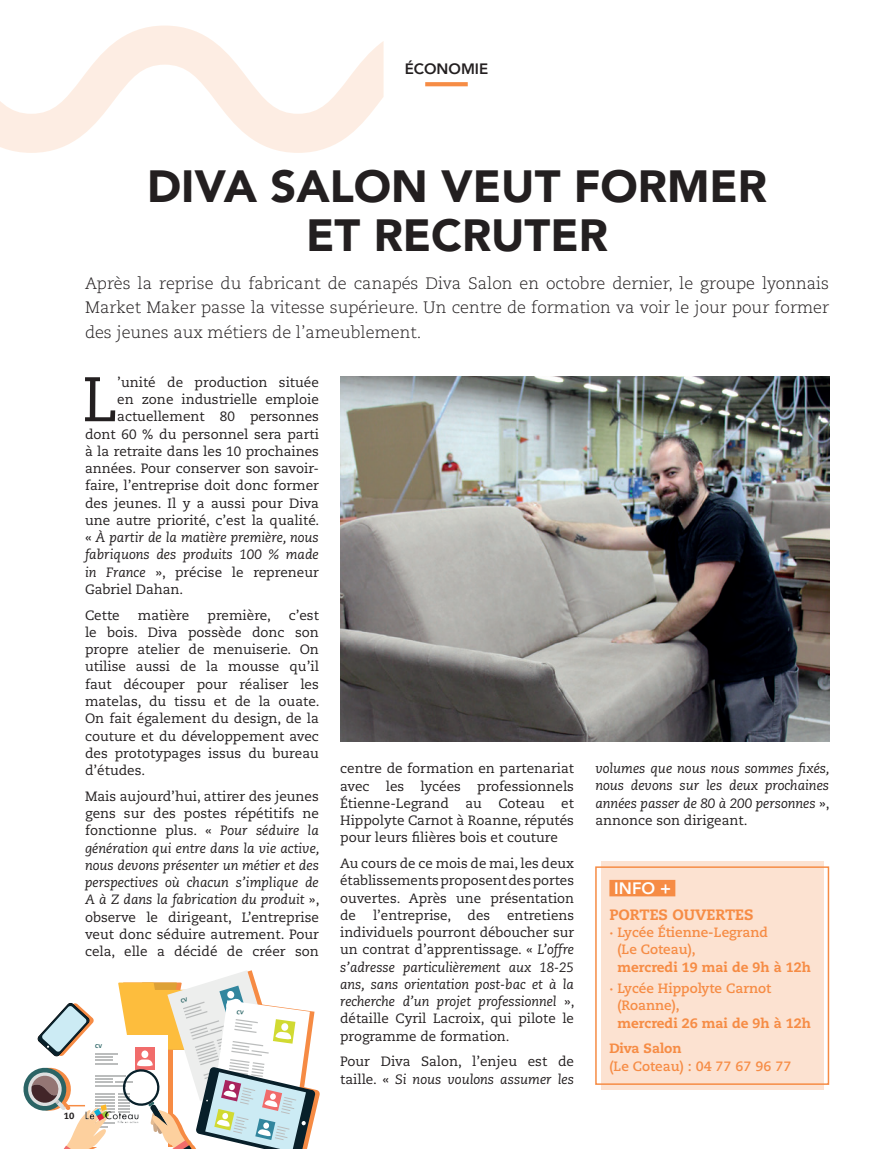
<style>
.page{position:relative;width:893px;height:1149px;background:#fff}
.page>*{position:absolute;margin:0;border:0;box-sizing:border-box;transform-origin:0 0}
.t1{font:62.85px "Caecilia LT Std";color:#231f20}
.t2{font:900 45px/48px "Avenir";color:#231f20;text-align:center}
.t3{font:300 16.5px/24px "Caecilia LT Std";color:#231f20;text-align:justify}
.t4{font:800 16.5px "Avenir";color:#fff}
.t5{font:800 15px "Caecilia LT Std";color:#f68c45}
.t6{font:800 15px "Avenir";color:#231f20}
.t7{font:13.5px/17.2px "Caecilia LT Std";color:#231f20;text-align:justify}
.t8{font:italic 13.5px/17.2px "Caecilia LT Std";color:#231f20;text-align:justify}
.t9{font:800 13.5px/21.5px "Caecilia LT Std";color:#f68c45}
.t10{font:700 13.5px/17.2px "Caecilia LT Std";color:#f68c45}
.t11{font:800 9px "Caecilia LT Std";color:#231f20}
.t12{font:700 6.15px "Calibri";color:#2b6566}
.s1{font-style:normal}
.s2{font-style:italic}
.s3{font-weight:800}
.s4{font-weight:700}
</style>
<div class="page">
<svg style="left:0;top:26px;width:384px;height:127px"></svg>
<svg style="left:425px;top:82px;width:43px;height:4px"></svg>
<img style="left:340px;top:376px;width:489px;height:365px">
<div style="left:601px;top:860px;width:223px;height:228px;background:#fce2d1"></div>
<div style="left:609px;top:879px;width:66px;height:17px;background:#f68c45"></div>
<div style="left:595px;top:866px;width:234px;height:218px;border:2px solid #f68c45"></div>
<svg style="left:23px;top:970px;width:297px;height:178px"></svg>
<p class="t6" style="left:405px;top:58px;width:85px">ÉCONOMIE</p>
<h2 class="t2" style="left:147px;top:161px;width:621px">DIVA SALON VEUT FORMER<br>ET RECRUTER</h2>
<p class="t3" style="left:85px;top:272px;width:746px">Après la reprise du fabricant de canapés Diva Salon en octobre dernier, le groupe lyonnais Market Maker passe la vitesse supérieure. Un centre de formation va voir le jour pour former des jeunes aux métiers de l’ameublement.</p>
<h1 class="t1" style="left:82px;top:363px;width:36px">L</h1>
<p class="t7" style="left:117px;top:373px;width:203px">’unité de production située</p>
<p class="t7" style="left:117px;top:391px;width:203px">en zone industrielle emploie</p>
<p class="t7" style="left:117px;top:408px;width:203px">actuellement 80 personnes</p>
<p class="t7" style="left:85px;top:425px;width:235px">dont 60 % du personnel sera parti</p>
<p class="t7" style="left:85px;top:442px;width:235px">à la retraite dans les 10 prochaines</p>
<p class="t7" style="left:85px;top:460px;width:235px">années. Pour conserver son savoir-</p>
<p class="t7" style="left:85px;top:477px;width:235px">faire, l’entreprise doit donc former</p>
<p class="t7" style="left:85px;top:494px;width:235px">des jeunes. Il y a aussi pour Diva</p>
<p class="t7" style="left:85px;top:511px;width:236px">une autre priorité, c’est la qualité.</p>
<p class="t8" style="left:85px;top:529px;width:235px"><span class="s1">«</span> À partir de la matière première, nous</p>
<p class="t8" style="left:85px;top:546px;width:235px">fabriquons des produits 100 % made</p>
<p class="t7" style="left:85px;top:563px;width:235px"><span class="s2">in France</span> », précise le repreneur</p>
<p class="t7" style="left:85px;top:580px;width:100px">Gabriel Dahan.</p>
<p class="t7" style="left:85px;top:606px;width:36px">Cette</p>
<p class="t7" style="left:138px;top:606px;width:53px">matière</p>
<p class="t7" style="left:208px;top:606px;width:65px">première,</p>
<p class="t7" style="left:85px;top:606px;width:236px;text-indent:204px">c’est le bois. Diva possède donc son propre atelier de menuiserie. On utilise aussi de la mousse qu’il faut découper pour réaliser les matelas, du tissu et de la ouate.<br>On fait également du design, de la couture et du développement avec des prototypages issus du bureau d’études.</p>
<p class="t7" style="left:85px;top:787px;width:236px">Mais aujourd’hui, attirer des jeunes gens sur des postes répétitifs ne fonctionne plus. « <span class="s2">Pour séduire la génération qui entre dans la vie active, nous devons présenter un métier et des perspectives où chacun s’implique de A à Z dans la fabrication du produit</span> », observe le dirigeant, L’entreprise veut donc séduire autrement. Pour cela, elle a décidé de créer son</p>
<p class="t8" style="left:595px;top:760px;width:236px">volumes que nous nous sommes fixés, nous devons sur les deux prochaines années passer de 80 à 200 personnes <span class="s1">», annonce son dirigeant.</span></p>
<p class="t7" style="left:340px;top:760px;width:235px">centre de formation en partenariat avec les lycées professionnels Étienne-Legrand au Coteau et Hippolyte Carnot à Roanne, réputés pour leurs filières bois et couture</p>
<p class="t7" style="left:340px;top:854px;width:235px">Au cours de ce mois de mai, les deux établissements proposent des portes ouvertes. Après une présentation de</p>
<p class="t4" style="left:614px;top:875px;width:58px">INFO +</p>
<p class="t5" style="left:609px;top:904px;width:146px">PORTES OUVERTES</p>
<p class="t10" style="left:617px;top:923px;width:152px;text-indent:-8px"><span class="s3">∙</span> Lycée Étienne-Legrand (Le Coteau),</p>
<p class="t9" style="left:609px;top:955px;width:203px;text-indent:8px">mercredi 19 mai de 9h à 12h ∙ <span class="s4">Lycée Hippolyte Carnot</span></p>
<p class="t10" style="left:617px;top:996px;width:64px">(Roanne),</p>
<p class="t9" style="left:609px;top:1009px;width:203px;line-height:25.8px;text-indent:8px">mercredi 26 mai de 9h à 12h<br>Diva Salon</p>
<p class="t10" style="left:609px;top:1057px;width:184px">(Le Coteau) : 04 77 67 96 77</p>
<p class="t7" style="left:340px;top:906px;width:236px;text-indent:167px">entretiens individuels pourront déboucher sur un contrat d’apprentissage. « <span class="s2">L’offre s’adresse particulièrement aux 18-25 ans, sans orientation post-bac et à la recherche d’un projet professionnel</span> », détaille Cyril Lacroix, qui pilote le programme de formation.</p>
<p class="t7" style="left:340px;top:1053px;width:235px">Pour Diva Salon, l’enjeu est de taille. « <span class="s2">Si nous voulons assumer les</span></p>
<p class="t7" style="left:373px;top:906px;width:119px">l’entreprise, des</p>
<p class="t12" style="left:95px;top:1041px;width:8px">CV</p>
<p class="t11" style="left:64px;top:1109px;width:12px">10</p>
</div>
